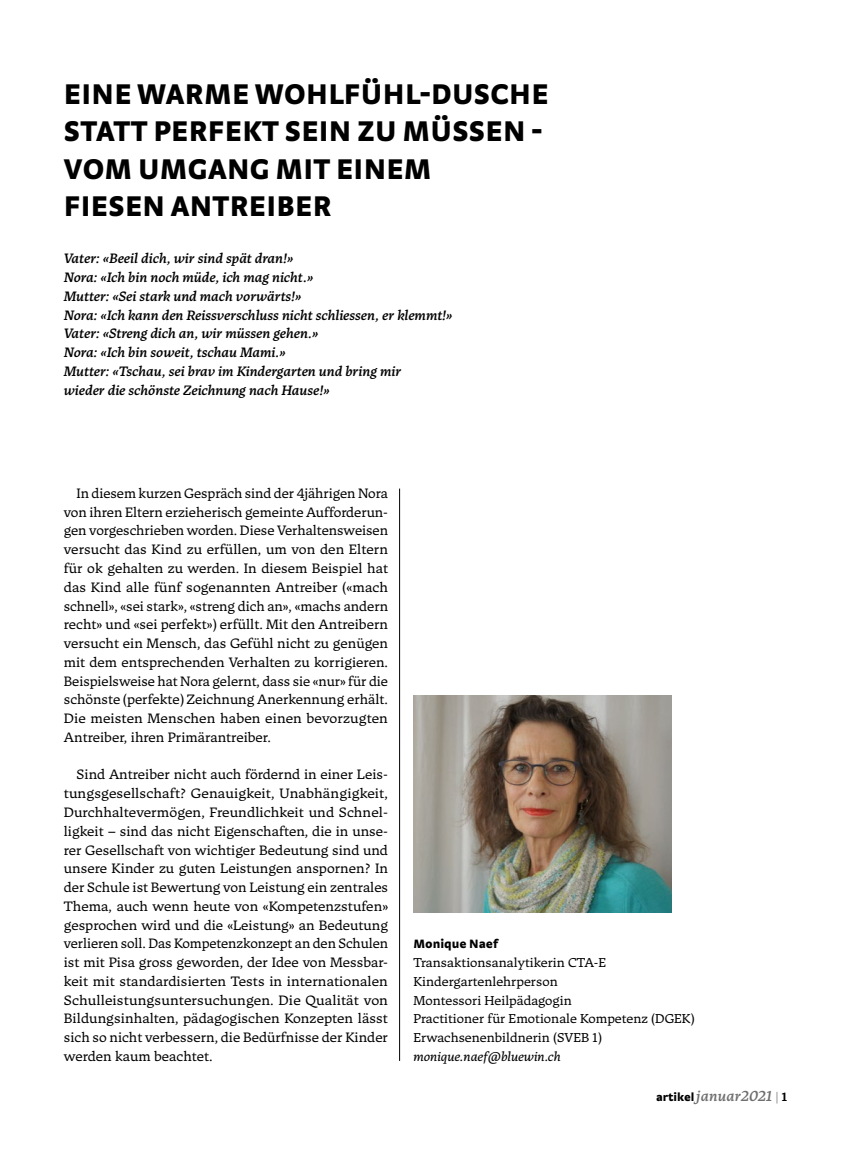
<style>
.page{position:relative;width:851px;height:1149px;background:#fff}
.page>*{position:absolute;margin:0;border:0;box-sizing:border-box;transform-origin:0 0}
.t1{font:900 30px/37.5px "Strada OT";letter-spacing:.01em;color:#000}
.t2{font:italic 500 14.4px "Tuna";letter-spacing:.015em;color:#706f6f}
.t3{font:13.5px/18.8px "Tuna";color:#000;text-align:justify}
.t4{font:italic 500 13.5px/18.8px "Tuna";color:#000}
.t5{font:12.75px/18.8px "Tuna";color:#000}
.t6{font:italic 12.75px "Tuna";color:#000}
.t7{font:900 12.75px "Strada OT";color:#000}
.s1{font-family:"Strada OT";font-weight:900;font-style:normal;font-size:12px;color:#000}
.s2{font-weight:400;font-style:normal;font-size:12px}
.s3{font-weight:700;font-style:normal;font-size:12px;color:#000}
</style>
<div class="page">
<img style="left:413px;top:695px;width:258px;height:217px">
<hr style="left:399px;top:488px;width:1px;height:572px;background:#000">
<h1 class="t1" style="left:64px;top:74px;width:486px">EINE WARME WOHLFÜHL-DUSCHE<br>STATT PERFEKT SEIN ZU MÜSSEN -<br>VOM UMGANG MIT EINEM<br>FIESEN ANTREIBER</h1>
<p class="t4" style="left:64px;top:249px;width:390px">Vater: «Beeil dich, wir sind spät dran!»<br>Nora: «Ich bin noch müde, ich mag nicht.»<br>Mutter: «Sei stark und mach vorwärts!»<br>Nora: «Ich kann den Reissverschluss nicht schliessen, er klemmt!» Vater: «Streng dich an, wir müssen gehen.»<br>Nora: «Ich bin soweit, tschau Mami.»<br>Mutter: «Tschau, sei brav im Kindergarten und bring mir<br>wieder die schönste Zeichnung nach Hause!»</p>
<p class="t3" style="left:64px;top:484px;width:326px;text-indent:13px">In diesem kurzen Gespräch sind der 4jährigen Nora von ihren Eltern erzieherisch gemeinte Aufforderun&shy;gen vorgeschrieben worden. Diese Verhaltensweisen versucht das Kind zu erfüllen, um von den Eltern für ok gehalten zu werden. In diesem Beispiel hat das Kind alle fünf sogenannten Antreiber («mach schnell», «sei stark», «streng dich an», «machs andern recht» und «sei perfekt») erfüllt. Mit den Antreibern versucht ein Mensch, das Gefühl nicht zu genügen mit dem entsprechenden Verhalten zu korrigieren.<br>Beispielsweise hat Nora gelernt, dass sie «nur» für die schönste (perfekte) Zeichnung Anerkennung erhält.<br>Die meisten Menschen haben einen bevorzugten Antreiber, ihren Primärantreiber.</p>
<p class="t3" style="left:64px;top:765px;width:326px;text-indent:13px">Sind Antreiber nicht auch fördernd in einer Leis&shy;tungsgesellschaft? Genauigkeit, Unabhängigkeit, Durchhaltevermögen, Freundlichkeit und Schnel&shy;ligkeit – sind das nicht Eigenschaften, die in unse&shy;rer Gesellschaft von wichtiger Bedeutung sind und unsere Kinder zu guten Leistungen anspornen? In der Schule ist Bewertung von Leistung ein zentrales Thema, auch wenn heute von «Kompetenzstufen» gesprochen wird und die «Leistung» an Bedeutung verlieren soll. Das Kompetenzkonzept an den Schulen ist mit Pisa gross geworden, der Idee von Messbar&shy;keit mit standardisierten Tests in internationalen Schulleistungsuntersuchungen. Die Qualität von Bildungsinhalten, pädagogischen Konzepten lässt sich so nicht verbessern, die Bedürfnisse der Kinder werden kaum beachtet.</p>
<p class="t7" style="left:413px;top:935px;width:86px">Monique Naef</p>
<p class="t5" style="left:413px;top:953px;width:282px">Transaktionsanalytikerin CTA-E Kindergartenlehrperson<br>Montessori Heilpädagogin<br>Practitioner für Emotionale Kompetenz (DGEK)<br>Erwachsenenbildnerin (SVEB 1)</p>
<p class="t6" style="left:413px;top:1048px;width:149px">monique.naef@bluewin.ch</p>
<p class="t2" style="left:656px;top:1086px;width:132px"><span class="s1">artikel</span>januar2021 <span class="s2">|</span> <span class="s3">1</span></p>
</div>
